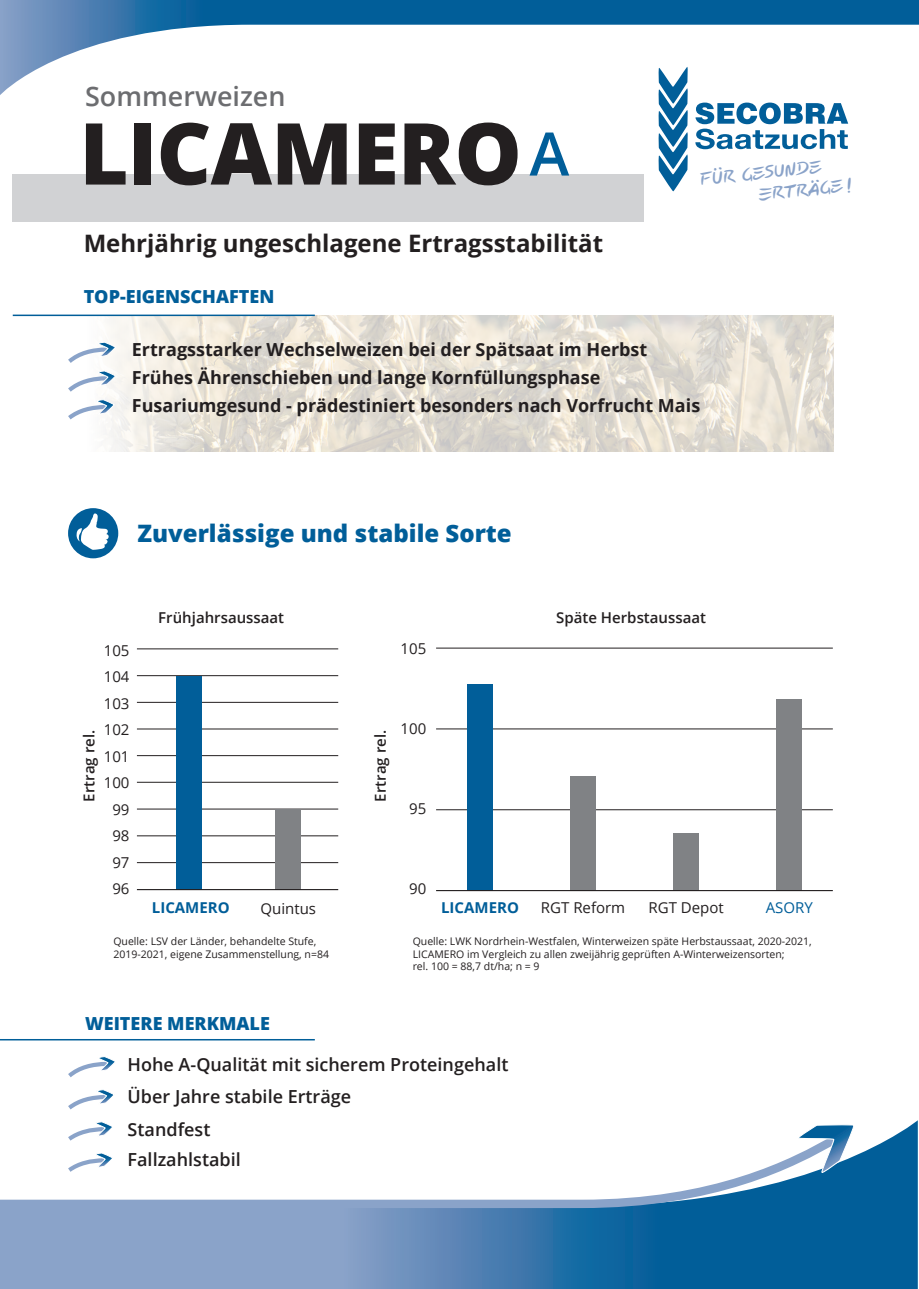
<style>
.page{position:relative;width:919px;height:1289px;background:#fff}
.page>*{position:absolute;margin:0;border:0;box-sizing:border-box;transform-origin:0 0}
.t1{font:800 85.5px "Open Sans";letter-spacing:-.01em;color:#231f20}
.t2{font:600 60px "Open Sans";color:#015e99}
.t3{font:600 27px "Open Sans";color:#6c6d70}
.t4{font:700 24px "Open Sans";color:#231f20}
.t5{font:800 24px "Open Sans";color:#015e99}
.t6{font:700 18px/28.2px "Open Sans";color:#231f20}
.t7{font:600 18px/32.5px "Open Sans";color:#231f20}
.t8{font:800 18px "Open Sans";color:#015e99}
.t9{font:18px "Carybe";color:#8aa3c9}
.t10{font:15px/26.5px "Open Sans";color:#231f20;text-align:center}
.t11{font:600 15px "Open Sans";color:#231f20}
.t12{font:700 15px "Open Sans";color:#015e99}
.t13{font:15px "Open Sans";color:#015e99}
.t14{font:10.5px/12.6px "Open Sans";color:#231f20}
</style>
<div class="page">
<svg style="left:0;top:1121px;width:917px;height:167px;background:#5389b6"></svg>
<svg style="left:0;top:1127px;width:847px;height:85px"></svg>
<svg style="left:797px;top:1124px;width:59px;height:49px"></svg>
<svg style="left:0;top:0;width:918px;height:95px"></svg>
<hr style="left:0;top:1038px;width:315px;height:2px;background:#015e99">
<svg style="left:68px;top:1056px;width:47px;height:22px"></svg>
<svg style="left:68px;top:1089px;width:45px;height:21px"></svg>
<svg style="left:63px;top:1121px;width:50px;height:23px"></svg>
<svg style="left:63px;top:1152px;width:50px;height:23px"></svg>
<div style="left:13px;top:174px;width:630px;height:48px;background:#d1d2d4"></div>
<svg style="left:658px;top:66px;width:30px;height:125px"></svg>
<svg style="left:695px;top:103px;width:153px;height:46px"></svg>
<img style="left:84px;top:315px;width:749px;height:136px">
<hr style="left:13px;top:314px;width:302px;height:2px;background:#015e99">
<div style="left:68px;top:508px;width:50px;height:50px;background:#015e99;border-radius:50%"></div>
<svg style="left:76px;top:513px;width:33px;height:37px"></svg>
<svg style="left:68px;top:342px;width:48px;height:81px"></svg>
<hr style="left:137px;top:835px;width:201px;height:1px;background:#231f20">
<hr style="left:137px;top:862px;width:201px;height:1px;background:#231f20">
<hr style="left:137px;top:808px;width:201px;height:1px;background:#231f20">
<hr style="left:137px;top:782px;width:201px;height:1px;background:#231f20">
<hr style="left:137px;top:755px;width:201px;height:1px;background:#231f20">
<hr style="left:137px;top:728px;width:201px;height:1px;background:#231f20">
<hr style="left:137px;top:702px;width:201px;height:1px;background:#231f20">
<hr style="left:137px;top:675px;width:201px;height:1px;background:#231f20">
<hr style="left:137px;top:648px;width:201px;height:1px;background:#231f20">
<div style="left:176px;top:676px;width:25px;height:213px;background:#015e99"></div>
<div style="left:275px;top:809px;width:26px;height:80px;background:#808285"></div>
<hr style="left:137px;top:889px;width:201px;height:1px;background:#231f20">
<hr style="left:436px;top:809px;width:396px;height:1px;background:#231f20">
<hr style="left:436px;top:728px;width:396px;height:1px;background:#231f20">
<hr style="left:436px;top:647px;width:396px;height:1px;background:#231f20">
<div style="left:570px;top:776px;width:26px;height:115px;background:#808285"></div>
<div style="left:673px;top:833px;width:26px;height:58px;background:#808285"></div>
<div style="left:467px;top:685px;width:26px;height:206px;background:#015e99"></div>
<div style="left:776px;top:699px;width:25px;height:192px;background:#808285"></div>
<hr style="left:436px;top:890px;width:396px;height:1px;background:#231f20">
<h3 class="t3" style="left:85px;top:77px;width:202px">Sommerweizen</h3>
<h1 class="t1" style="left:79px;top:88px;width:444px">LICAMERO</h1>
<h2 class="t2" style="left:529px;top:113px;width:41px">A</h2>
<h3 class="t4" style="left:84px;top:227px;width:521px">Mehrjährig ungeschlagene Ertragsstabilität</h3>
<h3 class="t8" style="left:84px;top:283px;width:192px">TOP-EIGENSCHAFTEN</h3>
<h3 class="t9" style="left:699px;top:168px;width:124px;rotate:-6deg">Für gesunde</h3>
<h3 class="t9" style="left:757px;top:184px;width:95px;rotate:-6deg">Erträge !</h3>
<h3 class="t6" style="left:132px;top:334px;width:570px">Ertragsstarker Wechselweizen bei der Spätsaat im Herbst<br>Frühes Ährenschieben und lange Kornfüllungsphase<br>Fusariumgesund - prädestiniert besonders nach Vorfrucht Mais</h3>
<h3 class="t5" style="left:137px;top:515px;width:376px">Zuverlässige und stabile Sorte</h3>
<h3 class="t10" style="left:104px;top:636px;width:27px">105<br>104<br>103<br>102<br>101<br>100<br>99<br>98<br>97<br>96</h3>
<h3 class="t11" style="left:79px;top:801px;width:73px;rotate:-90deg">Ertrag rel.</h3>
<h3 class="t11" style="left:158px;top:607px;width:127px">Frühjahrsaussaat</h3>
<h3 class="t11" style="left:556px;top:607px;width:151px">Späte Herbstaussaat</h3>
<h3 class="t10" style="left:400px;top:634px;width:27px">105</h3>
<h3 class="t12" style="left:152px;top:897px;width:79px">LICAMERO</h3>
<h3 class="t10" style="left:260px;top:895px;width:57px">Quintus</h3>
<h3 class="t11" style="left:370px;top:801px;width:73px;rotate:-90deg">Ertrag rel.</h3>
<h3 class="t10" style="left:400px;top:715px;width:27px">100</h3>
<h3 class="t10" style="left:409px;top:795px;width:19px">95</h3>
<h3 class="t10" style="left:409px;top:875px;width:19px">90</h3>
<h3 class="t12" style="left:441px;top:897px;width:79px">LICAMERO</h3>
<h3 class="t10" style="left:541px;top:894px;width:86px">RGT Reform</h3>
<h3 class="t10" style="left:648px;top:894px;width:77px">RGT Depot</h3>
<h3 class="t13" style="left:765px;top:897px;width:49px">ASORY</h3>
<p class="t14" style="left:113px;top:934px;width:217px">Quelle: LSV der Länder, behandelte Stufe,<br>2019-2021, eigene Zusammenstellung, n=84</p>
<p class="t14" style="left:412px;top:934px;width:400px">Quelle: LWK Nordrhein-Westfalen, Winterweizen späte Herbstaussaat, 2020-2021,<br>LICAMERO im Vergleich zu allen zweijährig geprüften A-Winterweizensorten;<br>rel. 100 = 88,7 dt/ha; n = 9</p>
<h3 class="t8" style="left:85px;top:1009px;width:186px">WEITERE MERKMALE</h3>
<h3 class="t7" style="left:128px;top:1047px;width:382px">Hohe A-Qualität mit sicherem Proteingehalt<br>Über Jahre stabile Erträge<br>Standfest</h3>
<h3 class="t7" style="left:128px;top:1142px;width:115px">Fallzahlstabil</h3>
</div>
